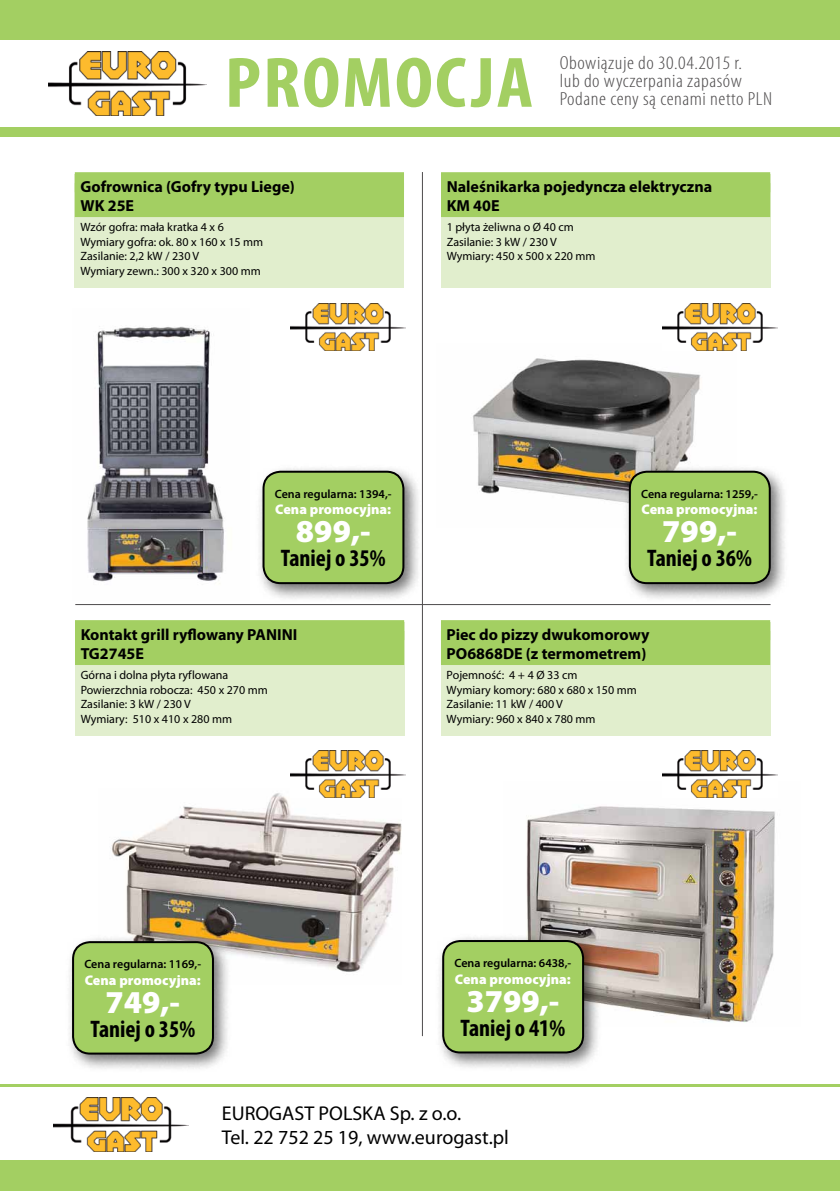
<style>
.page{position:relative;width:840px;height:1191px;background:#fff}
.page>*{position:absolute;margin:0;border:0;box-sizing:border-box;transform-origin:0 0}
.t1{font:700 condensed 72px "Myriad Pro";letter-spacing:.025em;color:#a3cf62;scale:1.1 1}
.t2{font:900 32px "Myriad Pro";color:#fff}
.t3{font:700 condensed 24px "Myriad Pro";color:#000}
.t4{font:20px/24px "Myriad Pro";color:#000}
.t5{font:300 condensed 19px/18px "Myriad Pro";letter-spacing:.025em;color:#4e4c4d;scale:1.1 1}
.t6{font:700 16px/19.2px "Myriad Pro";color:#000}
.t7{font:900 14px "Myriad Pro";color:#fff}
.t8{font:12px/14.4px "Myriad Pro";color:#000}
.t9{font:600 12px "Myriad Pro";color:#000}
</style>
<div class="page">
<div style="left:0;top:0;width:839px;height:40px;background:#a3cf62"></div>
<div style="left:0;top:1160px;width:839px;height:31px;background:#a3cf62"></div>
<div style="left:0;top:127px;width:839px;height:9px;background:#a3cf62"></div>
<hr style="left:0;top:1084px;width:839px;height:3px;background:#a3cf62">
<hr style="left:75px;top:604px;width:695px;height:1px;background:#4e4c4d">
<hr style="left:421px;top:172px;width:1px;height:864px;background:#4e4c4d">
<img style="left:54px;top:1097px;width:134px;height:55px">
<img style="left:48px;top:51px;width:158px;height:64px">
<img style="left:526px;top:797px;width:249px;height:226px">
<img style="left:111px;top:793px;width:290px;height:179px">
<img style="left:473px;top:350px;width:261px;height:152px">
<img style="left:87px;top:326px;width:137px;height:258px">
<div style="left:75px;top:174px;width:329px;height:114px;background:#e1eecd"></div>
<div style="left:75px;top:172px;width:329px;height:20px;background:#a3cf62"></div>
<div style="left:75px;top:183px;width:329px;height:34px;background:#a3cf62"></div>
<div style="left:441px;top:174px;width:328px;height:114px;background:#e1eecd"></div>
<div style="left:441px;top:172px;width:328px;height:20px;background:#a3cf62"></div>
<div style="left:441px;top:183px;width:328px;height:34px;background:#a3cf62"></div>
<div style="left:75px;top:622px;width:329px;height:114px;background:#e1eecd"></div>
<div style="left:75px;top:620px;width:329px;height:20px;background:#a3cf62"></div>
<div style="left:75px;top:631px;width:329px;height:34px;background:#a3cf62"></div>
<div style="left:440px;top:622px;width:329px;height:114px;background:#e1eecd"></div>
<div style="left:440px;top:620px;width:329px;height:20px;background:#a3cf62"></div>
<div style="left:440px;top:631px;width:329px;height:34px;background:#a3cf62"></div>
<div style="left:65px;top:934px;width:167px;height:138px;background:#000;opacity:.56"></div>
<div style="left:73px;top:942px;width:140px;height:111px;background:#a3cf62;border-radius:17px"></div>
<div style="left:72px;top:941px;width:142px;height:113px;border:2px solid #000;border-radius:17px"></div>
<div style="left:435px;top:933px;width:167px;height:138px;background:#000;opacity:.56"></div>
<div style="left:443px;top:941px;width:139px;height:111px;background:#a3cf62;border-radius:17px"></div>
<div style="left:442px;top:940px;width:141px;height:113px;border:2px solid #000;border-radius:17px"></div>
<div style="left:255px;top:464px;width:167px;height:138px;background:#000;opacity:.56"></div>
<div style="left:263px;top:472px;width:140px;height:111px;background:#a3cf62;border-radius:17px"></div>
<div style="left:262px;top:471px;width:142px;height:113px;border:2px solid #000;border-radius:17px"></div>
<img style="left:290px;top:750px;width:115px;height:47px">
<img style="left:662px;top:750px;width:115px;height:47px">
<img style="left:290px;top:303px;width:115px;height:47px">
<img style="left:662px;top:303px;width:115px;height:47px">
<div style="left:621px;top:464px;width:167px;height:138px;background:#000;opacity:.56"></div>
<div style="left:629px;top:472px;width:140px;height:111px;background:#a3cf62;border-radius:17px"></div>
<div style="left:628px;top:471px;width:142px;height:113px;border:2px solid #000;border-radius:17px"></div>
<h1 class="t1" style="left:225px;top:38px;width:282px">PROMOCJA</h1>
<h3 class="t5" style="left:559px;top:55px;width:194px">Obowiązuje do 30.04.2015 r.<br>lub do wyczerpania zapasów<br>Podane ceny są cenami netto PLN</h3>
<h3 class="t6" style="left:80px;top:177px;width:216px">Gofrownica (Gofry typu Liege)<br>WK 25E</h3>
<p class="t8" style="left:80px;top:220px;width:184px">Wzór gofra: mała kratka 4 x 6<br>Wymiary gofra: ok. 80 x 160 x 15 mm<br>Zasilanie: 2,2 kW / 230 V<br>Wymiary zewn.: 300 x 320 x 300 mm</p>
<h3 class="t6" style="left:446px;top:177px;width:267px">Naleśnikarka pojedyncza elektryczna<br>KM 40E</h3>
<p class="t8" style="left:446px;top:220px;width:150px">1 płyta żeliwna o Ø 40 cm<br>Zasilanie: 3 kW / 230 V<br>Wymiary: 450 x 500 x 220 mm</p>
<p class="t9" style="left:275px;top:486px;width:118px">Cena regularna: 1394,-</p>
<p class="t7" style="left:275px;top:501px;width:117px">Cena promocyjna:</p>
<h2 class="t2" style="left:296px;top:513px;width:76px">899,-</h2>
<h3 class="t3" style="left:281px;top:543px;width:106px">Taniej o 35%</h3>
<h3 class="t6" style="left:81px;top:624px;width:218px">Kontakt grill ryflowany PANINI<br>TG2745E</h3>
<p class="t8" style="left:81px;top:668px;width:188px">Górna i dolna płyta ryflowana<br>Powierzchnia robocza: 450 x 270 mm<br>Zasilanie: 3 kW / 230 V<br>Wymiary: 510 x 410 x 280 mm</p>
<p class="t9" style="left:641px;top:486px;width:118px">Cena regularna: 1259,-</p>
<p class="t7" style="left:641px;top:501px;width:117px">Cena promocyjna:</p>
<h2 class="t2" style="left:662px;top:513px;width:76px">799,-</h2>
<h3 class="t3" style="left:647px;top:543px;width:106px">Taniej o 36%</h3>
<h3 class="t6" style="left:446px;top:624px;width:204px">Piec do pizzy dwukomorowy<br>PO6868DE (z termometrem)</h3>
<p class="t8" style="left:446px;top:668px;width:192px">Pojemność: 4 + 4 Ø 33 cm<br>Wymiary komory: 680 x 680 x 150 mm<br>Zasilanie: 11 kW / 400 V<br>Wymiary: 960 x 840 x 780 mm</p>
<p class="t9" style="left:84px;top:956px;width:118px">Cena regularna: 1169,-</p>
<p class="t7" style="left:85px;top:972px;width:117px">Cena promocyjna:</p>
<h2 class="t2" style="left:105px;top:983px;width:76px">749,-</h2>
<h3 class="t3" style="left:90px;top:1013px;width:106px">Taniej o 35%</h3>
<p class="t9" style="left:454px;top:955px;width:118px">Cena regularna: 6438,-</p>
<p class="t7" style="left:454px;top:971px;width:117px">Cena promocyjna:</p>
<h2 class="t2" style="left:466px;top:982px;width:94px">3799,-</h2>
<h3 class="t3" style="left:460px;top:1012px;width:106px">Taniej o 41%</h3>
<h3 class="t4" style="left:222px;top:1101px;width:288px">EUROGAST POLSKA Sp. z o.o.<br>Tel. 22 752 25 19, www.eurogast.pl</h3>
</div>
